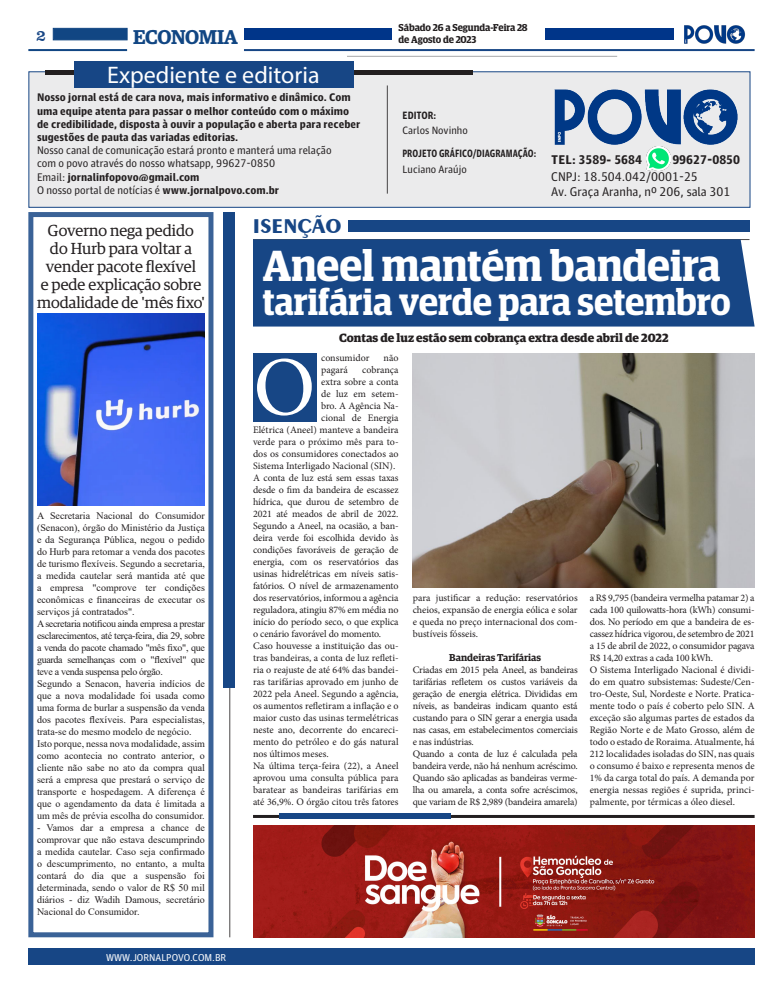
<style>
.page{position:relative;width:783px;height:993px;background:#fff}
.page>*{position:absolute;margin:0;border:0;box-sizing:border-box;transform-origin:0 0}
.t1{font:83.8px "Minion Pro";color:#fff}
.t2{font:600 43.7px "Guardian Egyptian Display";color:#fff}
.t3{font:600 37px "Guardian Egyptian Display";color:#fff}
.Legenda_de_foto{font:24px "Myriad Pro";color:#fff}
.Legenda_de_foto-2{font:700 21px "Exotic 350 BT";color:#174685}
.t4{font:600 20px "Guardian Egyptian";letter-spacing:-.02em;color:#114683}
.Título_-_2_colunas{font:16px/18px "Guardian Egyptian";color:#231f20;text-align:center}
.t5{font:16px "Clarendon BT";color:#174685}
.t6{font:12.6px "Guardian Agate Sans G1 D Regular";color:#231f20}
.t7{font:900 12.6px "Guardian Agate Sans";color:#231f20}
.t8{font:700 12px "Guardian Egyptian";color:#231f20}
.Título_-_2_colunas-2{font:900 11px/13.2px "Guardian Agate Sans";color:#231f20}
.Título_-_2_colunas-3{font:11px "Guardian Agate Sans G1 D Regular";color:#231f20}
.Legenda_de_foto-3{font:900 10.6px "Guardian Agate Sans";color:#231f20;scale:.8 1}
.t9{font:10.6px "Guardian Agate Sans G1 D Regular";color:#231f20}
.Legenda_de_foto-4{font:900 10.6px "Guardian Agate Sans";color:#231f20;scale:.87 1}
.t10{font:10px/12px "Minion Pro";letter-spacing:-.005em;color:#231f20;text-align:justify}
.t11{font:10px/12px "Times New Roman";color:#231f20;text-align:justify}
.t12{font:600 10px "Guardian Egyptian Display";letter-spacing:-.005em;color:#231f20}
.t13{font:10px "Guardian Agate Sans G1 D Regular";color:#fff}
.t14{font:600 10px "Guardian Egyptian";color:#231f20}
.s1{font-family:"Guardian Agate Sans G1 D Regular";font-weight:400}
.s2{font-family:"Guardian Agate Sans";font-weight:900}
</style>
<div class="page">
<div style="left:28px;top:947px;width:726px;height:17px;background:#174685"></div>
<img style="left:684px;top:25px;width:62px;height:19px">
<div style="left:53px;top:28px;width:75px;height:12px;background:#114683;border:1px solid #114683"></div>
<hr style="left:28px;top:49px;width:99px;height:2px;background:#114683">
<div style="left:244px;top:28px;width:147px;height:12px;background:#003589"></div>
<hr style="left:244px;top:49px;width:510px;height:2px;background:#174685">
<div style="left:545px;top:28px;width:129px;height:12px;background:#003589"></div>
<hr style="left:127px;top:56px;width:490px;height:1px;background:#939598">
<div style="left:28px;top:71px;width:722px;height:137px;background:#ebebec;border:1px solid #174685"></div>
<hr style="left:387px;top:85px;width:1px;height:108px;background:#231f20">
<img style="left:646px;top:147px;width:24px;height:24px">
<div style="left:75px;top:52px;width:271px;height:35px;background:#fff"></div>
<hr style="left:46px;top:70px;width:427px;height:4px;background:#231f20">
<div style="left:74px;top:62px;width:279px;height:26px;background:#174685"></div>
<hr style="left:229px;top:342px;width:1px;height:594px;background:#231f20">
<div style="left:223px;top:212px;width:12px;height:475px;background:#174685"></div>
<div style="left:347px;top:220px;width:402px;height:12px;background:#174685"></div>
<div style="left:253px;top:239px;width:501px;height:87px;background:#174685"></div>
<img style="left:554px;top:89px;width:184px;height:56px">
<div style="left:28px;top:212px;width:185px;height:724px;border:5px solid #174685"></div>
<div style="left:253px;top:353px;width:64px;height:68px;background:#174685"></div>
<img style="left:37px;top:313px;width:168px;height:192px">
<hr style="left:253px;top:814px;width:501px;height:3px;background:#231f20">
<div style="left:279px;top:813px;width:171px;height:5px;background:#174685"></div>
<img style="left:412px;top:353px;width:342px;height:234px">
<img style="left:253px;top:825px;width:501px;height:111px">
<h3 class="t5" style="left:36px;top:25px;width:11px">2</h3>
<p class="t12" style="left:398px;top:22px;width:130px">Sábado 26 a Segunda-Feira 28</p>
<h3 class="t4" style="left:133px;top:22px;width:106px">ECONOMIA</h3>
<p class="t12" style="left:398px;top:34px;width:79px">de Agosto de 2023</p>
<p class="Legenda_de_foto" style="left:107px;top:60px;width:214px">Expediente e editoria</p>
<p class="Título_-_2_colunas-2" style="left:37px;top:90px;width:325px">Nosso jornal está de cara nova, mais informativo e dinâmico. Com uma equipe atenta para passar o melhor conteúdo com o máximo de credibilidade, disposta à ouvir a população e aberta para receber sugestões de pauta das variadas editorias.</p>
<p class="Título_-_2_colunas-3" style="left:37px;top:143px;width:296px">Nosso canal de comunicação estará pronto e manterá uma relação</p>
<p class="Título_-_2_colunas-3" style="left:37px;top:156px;width:239px">com o povo através do nosso whatsapp, 99627-0850</p>
<p class="Título_-_2_colunas-2" style="left:37px;top:170px;width:164px"><span class="s1">Email:</span> jornalinfopovo@gmail.com</p>
<p class="Título_-_2_colunas-3" style="left:37px;top:182px;width:243px">O nosso portal de notícias é <span class="s2">www.jornalpovo.com.br</span></p>
<p class="Legenda_de_foto-4" style="left:402px;top:108px;width:40px">EDITOR:</p>
<p class="t9" style="left:402px;top:123px;width:67px">Carlos Novinho</p>
<p class="Legenda_de_foto-3" style="left:402px;top:146px;width:169px">PROJETO GRÁFICO/DIAGRAMAÇÃO:</p>
<p class="t9" style="left:402px;top:161px;width:66px">Luciano Araújo</p>
<p class="t7" style="left:551px;top:151px;width:92px">TEL: 3589- 5684</p>
<p class="t6" style="left:551px;top:168px;width:148px">CNPJ: 18.504.042/0001-25</p>
<p class="t6" style="left:551px;top:183px;width:180px">Av. Graça Aranha, nº 206, sala 301</p>
<p class="t7" style="left:672px;top:151px;width:69px">99627-0850</p>
<p class="Título_-_2_colunas" style="left:37px;top:220px;width:169px">Governo nega pedido<br>do Hurb para voltar a vender pacote flexível<br>e pede explicação sobre modalidade de 'mês fixo'</p>
<p class="t11" style="left:37px;top:509px;width:169px">A Secretaria Nacional do Consumidor (Senacon), órgão do Ministério da Justiça e da Segurança Pública, negou o pedido do Hurb para retomar a venda dos pacotes de turismo flexíveis. Segundo a secretaria, a medida cautelar será mantida até que a empresa "comprove ter condições econômicas e financeiras de executar os serviços já contratados".</p>
<p class="t11" style="left:37px;top:617px;width:169px">A secretaria notificou ainda empresa a prestar esclarecimentos, até terça-feira, dia 29, sobre a venda do pacote chamado "mês fixo", que guarda semelhanças com o "flexível" que teve a venda suspensa pelo órgão.</p>
<p class="t11" style="left:37px;top:677px;width:169px">Segundo a Senacon, haveria indícios de que a nova modalidade foi usada como uma forma de burlar a suspensão da venda dos pacotes flexíveis. Para especialistas, trata-se do mesmo modelo de negócio.</p>
<p class="t11" style="left:37px;top:737px;width:169px">Isto porque, nessa nova modalidade, assim como acontecia no contrato anterior, o cliente não sabe no ato da compra qual será a empresa que prestará o serviço de transporte e hospedagem. A diferença é que o agendamento da data é limitada a um mês de prévia escolha do consumidor.</p>
<p class="t11" style="left:37px;top:821px;width:169px">- Vamos dar a empresa a chance de comprovar que não estava descumprindo a medida cautelar. Caso seja confirmado o descumprimento, no entanto, a multa contará do dia que a suspensão foi determinada, sendo o valor de R$ 50 mil diários - diz Wadih Damous, secretário Nacional do Consumidor.</p>
<p class="t13" style="left:106px;top:949px;width:122px">WWW.JORNALPOVO.COM.BR</p>
<p class="Legenda_de_foto-2" style="left:253px;top:213px;width:90px">ISENÇÃO</p>
<p class="t2" style="left:262px;top:242px;width:459px">Aneel mantém bandeira</p>
<p class="t3" style="left:262px;top:281px;width:469px">tarifária verde para setembro</p>
<p class="t8" style="left:339px;top:329px;width:331px">Contas de luz estão sem cobrança extra desde abril de 2022</p>
<p class="t10" style="left:321px;top:351px;width:50px">consumidor</p>
<p class="t10" style="left:383px;top:351px;width:16px">não</p>
<p class="t10" style="left:321px;top:363px;width:28px">pagará</p>
<p class="t10" style="left:362px;top:363px;width:38px">cobrança</p>
<p class="t10" style="left:321px;top:375px;width:79px">extra sobre a conta</p>
<p class="t10" style="left:321px;top:387px;width:79px">de luz em setem-</p>
<p class="t10" style="left:321px;top:399px;width:79px">bro. A Agência Na-</p>
<p class="t10" style="left:321px;top:411px;width:79px">cional de Energia</p>
<p class="t10" style="left:253px;top:423px;width:147px">Elétrica (Aneel) manteve a bandeira</p>
<p class="t10" style="left:253px;top:435px;width:147px">verde para o próximo mês para to-</p>
<p class="t10" style="left:253px;top:447px;width:147px">dos os consumidores conectados ao</p>
<p class="t10" style="left:253px;top:459px;width:144px">Sistema Interligado Nacional (SIN).</p>
<p class="t10" style="left:253px;top:471px;width:147px">A conta de luz está sem essas taxas desde o fim da bandeira de escassez hídrica, que durou de setembro de 2021 até meados de abril de 2022.<br>Segundo a Aneel, na ocasião, a ban&shy;deira verde foi escolhida devido às condições favoráveis de geração de energia, com os reservatórios das usinas hidrelétricas em níveis satis&shy;fatórios. O nível de armazenamento dos reservatórios, informou a agência reguladora, atingiu 87% em média no início do período seco, o que explica o cenário favorável do momento.</p>
<p class="t10" style="left:253px;top:639px;width:147px">Caso houvesse a instituição das ou&shy;tras bandeiras, a conta de luz refleti&shy;ria o reajuste de até 64% das bandei&shy;ras tarifárias aprovado em junho de 2022 pela Aneel. Segundo a agência, os aumentos refletiram a inflação e o maior custo das usinas termelétricas neste ano, decorrente do encareci&shy;mento do petróleo e do gás natural nos últimos meses.</p>
<p class="t10" style="left:253px;top:759px;width:147px">Na última terça-feira (22), a Aneel aprovou uma consulta pública para baratear as bandeiras tarifárias em até 36,9%. O órgão citou três fatores</p>
<p class="t1" style="left:253px;top:331px;width:64px">O</p>
<p class="t10" style="left:412px;top:591px;width:166px">para justificar a redução: reservatórios cheios, expansão de energia eólica e solar e queda no preço internacional dos com&shy;bustíveis fósseis.</p>
<p class="t14" style="left:449px;top:649px;width:93px">Bandeiras Tarifárias</p>
<p class="t10" style="left:412px;top:663px;width:166px">Criadas em 2015 pela Aneel, as bandeiras tarifárias refletem os custos variáveis da geração de energia elétrica. Divididas em níveis, as bandeiras indicam quanto está custando para o SIN gerar a energia usada nas casas, em estabelecimentos comerciais e nas indústrias.</p>
<p class="t10" style="left:412px;top:747px;width:166px">Quando a conta de luz é calculada pela bandeira verde, não há nenhum acréscimo.<br>Quando são aplicadas as bandeiras verme&shy;lha ou amarela, a conta sofre acréscimos, que variam de R$ 2,989 (bandeira amarela)</p>
<p class="t10" style="left:589px;top:591px;width:166px">a R$ 9,795 (bandeira vermelha patamar 2) a cada 100 quilowatts-hora (kWh) consumi&shy;dos. No período em que a bandeira de es&shy;cassez hídrica vigorou, de setembro de 2021 a 15 de abril de 2022, o consumidor pagava R$ 14,20 extras a cada 100 kWh.</p>
<p class="t10" style="left:589px;top:663px;width:166px">O Sistema Interligado Nacional é dividi&shy;do em quatro subsistemas: Sudeste/Cen&shy;tro-Oeste, Sul, Nordeste e Norte. Pratica&shy;mente todo o país é coberto pelo SIN. A exceção são algumas partes de estados da Região Norte e de Mato Grosso, além de todo o estado de Roraima. Atualmente, há 212 localidades isoladas do SIN, nas quais o consumo é baixo e representa menos de 1% da carga total do país. A demanda por energia nessas regiões é suprida, princi&shy;palmente, por térmicas a óleo diesel.</p>
</div>
